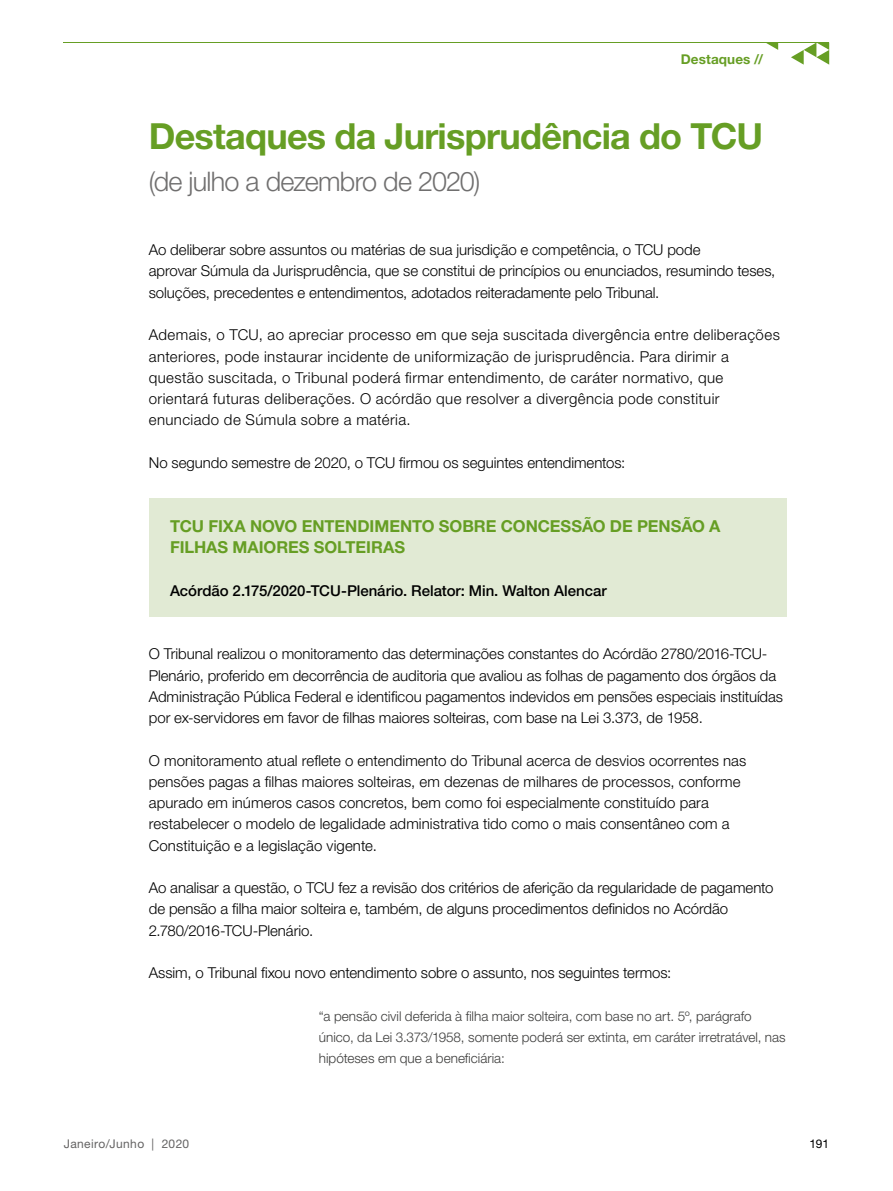
<style>
.page{position:relative;width:893px;height:1191px;background:#fff}
.page>*{position:absolute;margin:0;border:0;box-sizing:border-box;transform-origin:0 0}
.t1{font:700 36px "Helvetica Neue LT Std";letter-spacing:-.02em;color:#669e24}
.t2{font:300 27px "Helvetica Neue LT Std";letter-spacing:-.03em;color:#706f6f}
.t3{font:700 16.5px/21.3px "Helvetica Neue LT Std";letter-spacing:-.005em;color:#669e24}
.t4{font:300 15px/21.3px "Helvetica Neue LT Std";color:#000}
.t5{font:300 15px/21.3px "Helvetica Neue LT Std";letter-spacing:.025em;color:#000}
.t6{font:500 15px "Helvetica Neue LT Std";letter-spacing:-.005em;color:#000}
.t7{font:300 13.5px/21.3px "Helvetica Neue LT Std";color:#3c3c3b}
.t8{font:700 13.5px "Helvetica Neue LT Std";letter-spacing:.01em;color:#669e24}
.t9{font:12px "Helvetica Neue LT Std";letter-spacing:.03em;color:#646363}
.t10{font:12px "Helvetica Neue LT Std";color:#000}
</style>
<div class="page">
<hr style="left:64px;top:42px;width:765px;height:1px;background:#669e24">
<svg style="left:766px;top:43px;width:12px;height:7px"></svg>
<svg style="left:791px;top:43px;width:38px;height:22px"></svg>
<div style="left:149px;top:498px;width:638px;height:119px;background:#e1ead4"></div>
<p class="t8" style="left:681px;top:51px;width:84px">Destaques //</p>
<h1 class="t1" style="left:149px;top:114px;width:616px">Destaques da Jurisprudência do TCU</h1>
<h2 class="t2" style="left:149px;top:165px;width:333px">(de julho a dezembro de 2020)</h2>
<p class="t4" style="left:149px;top:239px;width:628px">Ao deliberar sobre assuntos ou matérias de sua jurisdição e competência, o TCU pode<br>aprovar Súmula da Jurisprudência, que se constitui de princípios ou enunciados, resumindo teses, soluções, precedentes e entendimentos, adotados reiteradamente pelo Tribunal.</p>
<p class="t5" style="left:149px;top:324px;width:633px">Ademais, o TCU, ao apreciar processo em que seja suscitada divergência entre deliberações anteriores, pode instaurar incidente de uniformização de jurisprudência. Para dirimir a questão suscitada, o Tribunal poderá firmar entendimento, de caráter normativo, que orientará futuras deliberações. O acórdão que resolver a divergência pode constituir enunciado de Súmula sobre a matéria.</p>
<p class="t4" style="left:149px;top:451px;width:478px">No segundo semestre de 2020, o TCU firmou os seguintes entendimentos:</p>
<p class="t3" style="left:170px;top:515px;width:552px">TCU FIXA NOVO ENTENDIMENTO SOBRE CONCESSÃO DE PENSÃO A<br>FILHAS MAIORES SOLTEIRAS</p>
<p class="t6" style="left:170px;top:581px;width:438px">Acórdão 2.175/2020-TCU-Plenário. Relator: Min. Walton Alencar</p>
<p class="t4" style="left:149px;top:643px;width:636px">O Tribunal realizou o monitoramento das determinações constantes do Acórdão 2780/2016-TCU-Plenário, proferido em decorrência de auditoria que avaliou as folhas de pagamento dos órgãos da Administração Pública Federal e identificou pagamentos indevidos em pensões especiais instituídas por ex-servidores em favor de filhas maiores solteiras, com base na Lei 3.373, de 1958.</p>
<p class="t4" style="left:149px;top:749px;width:599px">O monitoramento atual reflete o entendimento do Tribunal acerca de desvios ocorrentes nas pensões pagas a filhas maiores solteiras, em dezenas de milhares de processos, conforme apurado em inúmeros casos concretos, bem como foi especialmente constituído para restabelecer o modelo de legalidade administrativa tido como o mais consentâneo com a Constituição e a legislação vigente.</p>
<p class="t4" style="left:149px;top:877px;width:626px">Ao analisar a questão, o TCU fez a revisão dos critérios de aferição da regularidade de pagamento de pensão a filha maior solteira e, também, de alguns procedimentos definidos no Acórdão<br>2.780/2016-TCU-Plenário.</p>
<p class="t4" style="left:149px;top:962px;width:524px">Assim, o Tribunal fixou novo entendimento sobre o assunto, nos seguintes termos:</p>
<p class="t7" style="left:319px;top:1005px;width:468px">“a pensão civil deferida à filha maior solteira, com base no art. 5º, parágrafo único, da Lei 3.373/1958, somente poderá ser extinta, em caráter irretratável, nas hipóteses em que a beneficiária:</p>
<p class="t9" style="left:64px;top:1137px;width:127px">Janeiro/Junho | 2020</p>
<p class="t10" style="left:809px;top:1137px;width:21px">191</p>
</div>
